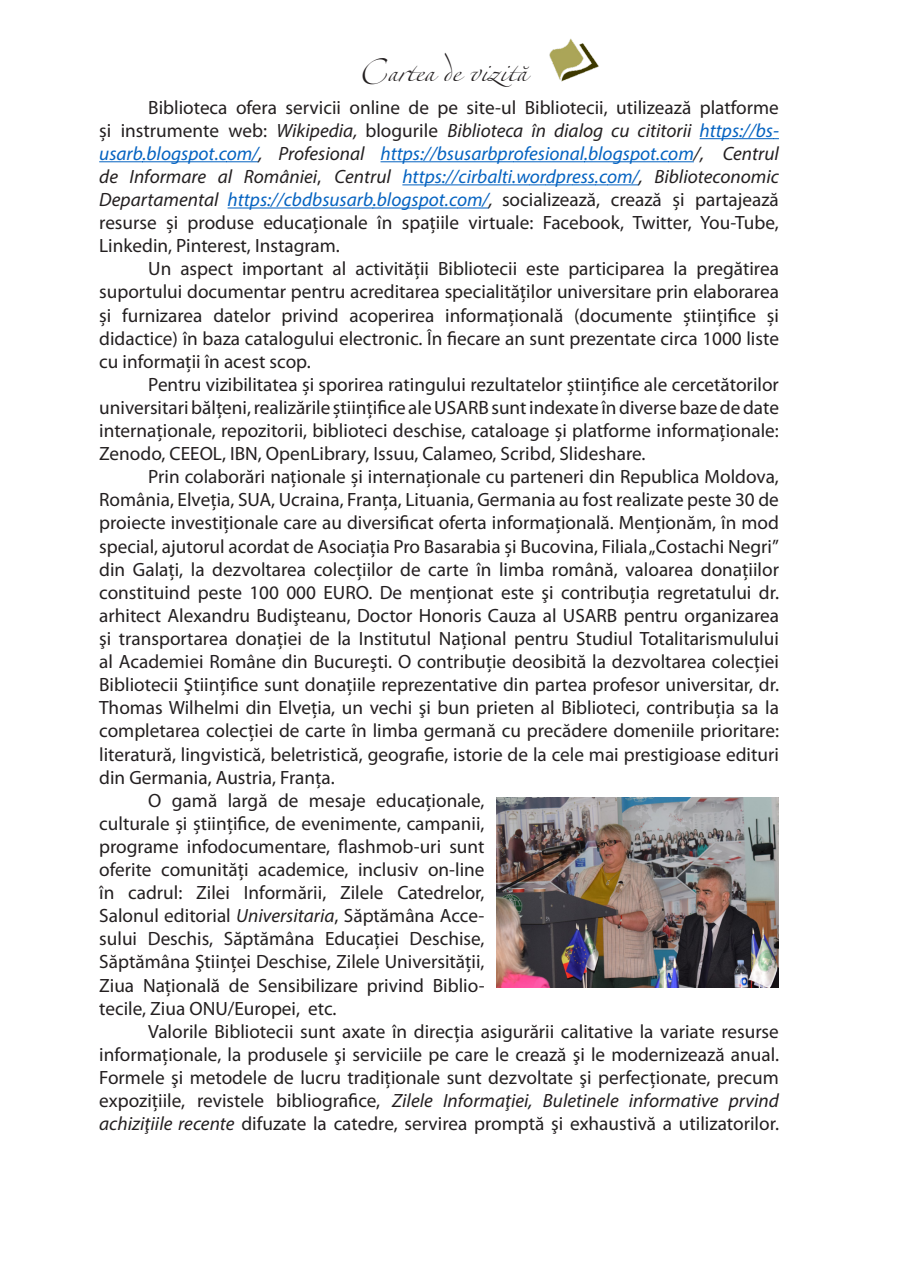
<style>
.page{position:relative;width:903px;height:1275px;background:#fff}
.page>*{position:absolute;margin:0;border:0;box-sizing:border-box;transform-origin:0 0}
.t1{font:42px "Zeferino Three";color:#231f20}
.t2{font:19.25px "Myriad Pro";color:#231f20}
.t3{font:italic 19.25px "Myriad Pro";color:#231f20}
.t4{font:italic 19.25px "Myriad Pro";color:#0563c1}
.s1{font-style:normal}
.s2{color:#0563c1}
.s3{color:#231f20}
.s4{font-style:normal;color:#231f20}
.s5{font-style:italic}
</style>
<div class="page">
<hr style="left:228px;top:208px;width:261px;height:1px;background:#0563c1">
<hr style="left:402px;top:184px;width:237px;height:1px;background:#0563c1">
<hr style="left:380px;top:161px;width:314px;height:1px;background:#0563c1">
<hr style="left:99px;top:161px;width:160px;height:1px;background:#0563c1">
<hr style="left:700px;top:138px;width:79px;height:1px;background:#0563c1">
<img style="left:496px;top:797px;width:283px;height:190px">
<img style="left:549px;top:38px;width:50px;height:44px">
<p class="t1" style="left:359px;top:42px;width:170px">Cartea de vizită</p>
<p class="t2" style="left:148px;top:95px;width:632px">Biblioteca ofera servicii online de pe site-ul Bibliotecii, utilizează platforme</p>
<p class="t3" style="left:99px;top:118px;width:681px"><span class="s1">şi instrumente web:</span> Wikipedia, <span class="s1">blogurile</span> Biblioteca în dialog cu cititorii <span class="s2">https://bs-</span></p>
<p class="t4" style="left:99px;top:142px;width:681px">usarb.blogspot.com/<span class="s3">, Profesional</span> https://bsusarbprofesional.blogspot.com<span class="s3">/, Centrul</span></p>
<p class="t3" style="left:99px;top:165px;width:681px">de Informare al României<span class="s1">,</span> Centrul <span class="s2">https://cirbalti.wordpress.com/</span>, Biblioteconomic</p>
<p class="t4" style="left:99px;top:188px;width:681px"><span class="s3">Departamental</span> https://cbdbsusarb.blogspot.com/<span class="s3">,</span> <span class="s4">socializează, crează şi partajează</span></p>
<p class="t2" style="left:99px;top:211px;width:681px">resurse şi produse educaţionale în spaţiile virtuale: Facebook, Twitter, You-Tube,</p>
<p class="t2" style="left:99px;top:234px;width:242px">Linkedin, Pinterest, Instagram.</p>
<p class="t2" style="left:148px;top:257px;width:632px">Un aspect important al activităţii Bibliotecii este participarea la pregătirea</p>
<p class="t2" style="left:99px;top:280px;width:681px">suportului documentar pentru acreditarea specialităţilor universitare prin elaborarea</p>
<p class="t2" style="left:99px;top:303px;width:681px">şi furnizarea datelor privind acoperirea informaţională (documente ştiinţifice şi</p>
<p class="t2" style="left:99px;top:326px;width:681px">didactice) în baza catalogului electronic. În fiecare an sunt prezentate circa 1000 liste</p>
<p class="t2" style="left:99px;top:349px;width:213px">cu informaţii în acest scop.</p>
<p class="t2" style="left:148px;top:373px;width:632px">Pentru vizibilitatea şi sporirea ratingului rezultatelor ştiinţifice ale cercetătorilor</p>
<p class="t2" style="left:99px;top:396px;width:681px">universitari bălţeni, realizările ştiinţifice ale USARB sunt indexate în diverse baze de date</p>
<p class="t2" style="left:99px;top:419px;width:681px">internaţionale, repozitorii, biblioteci deschise, cataloage şi platforme informaţionale:</p>
<p class="t2" style="left:99px;top:442px;width:548px">Zenodo, CEEOL, IBN, OpenLibrary, Issuu, Calameo, Scribd, Slideshare.</p>
<p class="t2" style="left:148px;top:465px;width:632px">Prin colaborări naţionale şi internaţionale cu parteneri din Republica Moldova,</p>
<p class="t2" style="left:99px;top:488px;width:681px">România, Elveţia, SUA, Ucraina, Franţa, Lituania, Germania au fost realizate peste 30 de</p>
<p class="t2" style="left:99px;top:511px;width:681px">proiecte investiţionale care au diversificat oferta informaţională. Menţionăm, în mod</p>
<p class="t2" style="left:99px;top:534px;width:681px">special, ajutorul acordat de Asociaţia Pro Basarabia şi Bucovina, Filiala „Costachi Negri”</p>
<p class="t2" style="left:99px;top:557px;width:681px">din Galaţi, la dezvoltarea colecţiilor de carte în limba română, valoarea donaţiilor</p>
<p class="t2" style="left:99px;top:580px;width:681px">constituind peste 100 000 EURO. De menţionat este şi contribuţia regretatului dr.</p>
<p class="t2" style="left:99px;top:604px;width:681px">arhitect Alexandru Budişteanu, Doctor Honoris Cauza al USARB pentru organizarea</p>
<p class="t2" style="left:99px;top:627px;width:681px">şi transportarea donaţiei de la Institutul Naţional pentru Studiul Totalitarismulului</p>
<p class="t2" style="left:99px;top:650px;width:681px">al Academiei Române din Bucureşti. O contribuţie deosibită la dezvoltarea colecţiei</p>
<p class="t2" style="left:99px;top:673px;width:681px">Bibliotecii Ştiinţifice sunt donaţiile reprezentative din partea profesor universitar, dr.</p>
<p class="t2" style="left:99px;top:696px;width:681px">Thomas Wilhelmi din Elveţia, un vechi şi bun prieten al Biblioteci, contribuţia sa la</p>
<p class="t2" style="left:99px;top:719px;width:681px">completarea colecţiei de carte în limba germană cu precădere domeniile prioritare:</p>
<p class="t2" style="left:99px;top:742px;width:681px">literatură, lingvistică, beletristică, geografie, istorie de la cele mai prestigioase edituri</p>
<p class="t2" style="left:99px;top:765px;width:237px">din Germania, Austria, Franţa.</p>
<p class="t2" style="left:148px;top:788px;width:338px">O gamă largă de mesaje educaţionale,</p>
<p class="t2" style="left:99px;top:811px;width:387px">culturale şi ştiinţifice, de evenimente, campanii,</p>
<p class="t2" style="left:99px;top:835px;width:387px">programe infodocumentare, flashmob-uri sunt</p>
<p class="t2" style="left:99px;top:858px;width:387px">oferite comunităţi academice, inclusiv on-line</p>
<p class="t2" style="left:99px;top:881px;width:387px">în cadrul: Zilei Informării, Zilele Catedrelor,</p>
<p class="t2" style="left:99px;top:904px;width:387px">Salonul editorial <span class="s5">Universitaria</span>, Săptămâna Acce-</p>
<p class="t2" style="left:99px;top:927px;width:387px">sului Deschis, Săptămâna Educaţiei Deschise,</p>
<p class="t2" style="left:99px;top:950px;width:387px">Săptămâna Ştiinţei Deschise, Zilele Universităţii,</p>
<p class="t2" style="left:99px;top:973px;width:387px">Ziua Naţională de Sensibilizare privind Biblio-</p>
<p class="t2" style="left:99px;top:996px;width:239px">tecile, Ziua ONU/Europei, etc.</p>
<p class="t2" style="left:148px;top:1019px;width:632px">Valorile Bibliotecii sunt axate în direcţia asigurării calitative la variate resurse</p>
<p class="t2" style="left:99px;top:1042px;width:681px">informaţionale, la produsele şi serviciile pe care le crează şi le modernizează anual.</p>
<p class="t2" style="left:99px;top:1066px;width:681px">Formele şi metodele de lucru tradiţionale sunt dezvoltate şi perfecţionate, precum</p>
<p class="t3" style="left:99px;top:1089px;width:681px"><span class="s1">expoziţiile, revistele bibliografice,</span> Zilele Informaţiei, Buletinele informative prvind</p>
<p class="t2" style="left:99px;top:1112px;width:681px"><span class="s5">achiziţiile recente</span> difuzate la catedre, servirea promptă şi exhaustivă a utilizatorilor.</p>
</div>
